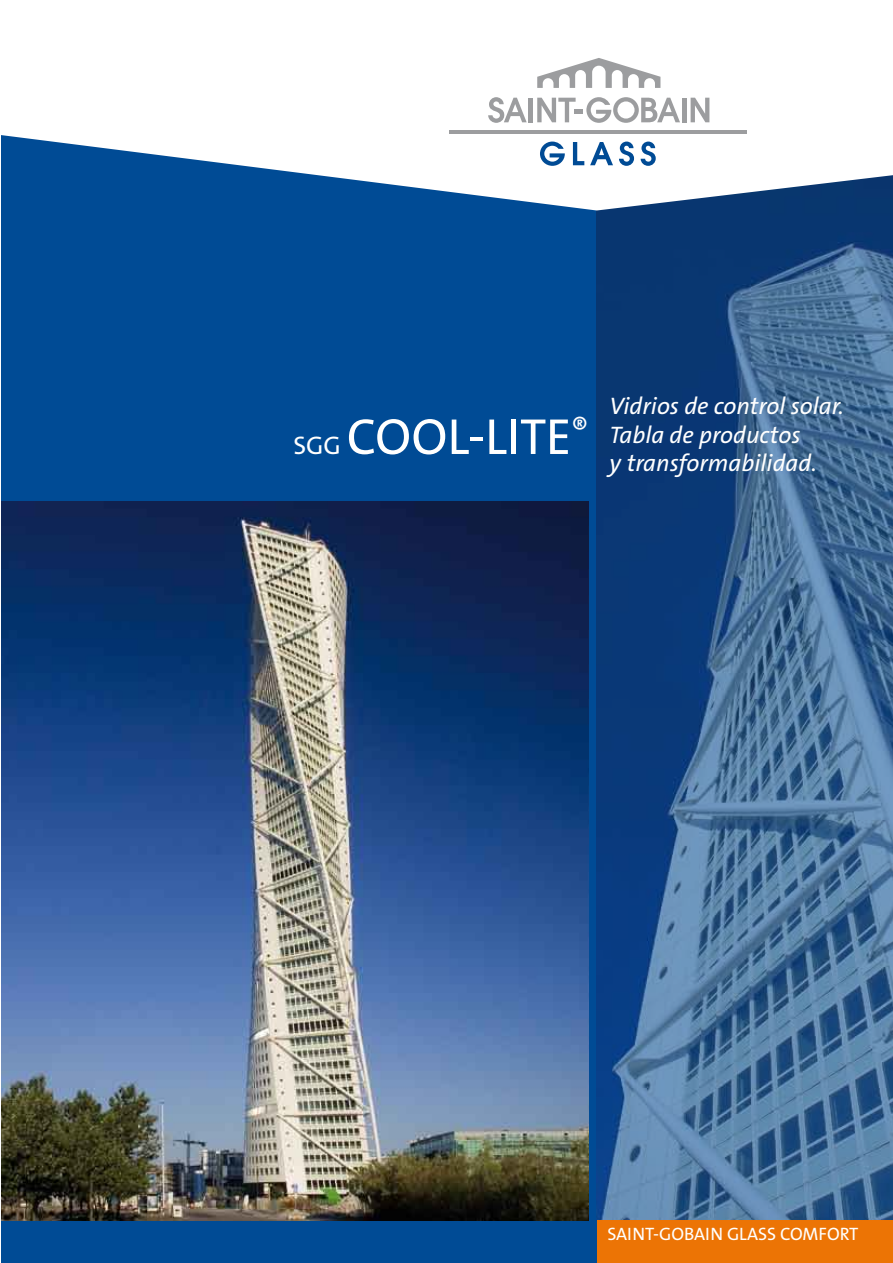
<style>
.page{position:relative;width:893px;height:1263px;background:#fff}
.page>*{position:absolute;margin:0;border:0;box-sizing:border-box;transform-origin:0 0}
.t1{font:51px "The Sans B5 Plain";color:#fff}
.t2{font:italic 24px/28.5px "The Sans B5 Plain";color:#fff}
.t3{font:18px "The Sans B5 Plain";color:#fff}
.s1{font-size:25.5px}
</style>
<div class="page">
<div style="left:1px;top:0;width:596px;height:1263px;background:#004b95"></div>
<img style="left:597px;top:210px;width:296px;height:1010px">
<svg style="left:1px;top:0;width:892px;height:210px;fill:#fff"></svg>
<svg style="left:537px;top:58px;width:123px;height:30px"></svg>
<hr style="left:682px;top:98px;width:4px;height:24px;background:#9c9d9f">
<svg style="left:691px;top:98px;width:18px;height:24px"></svg>
<hr style="left:529px;top:98px;width:4px;height:24px;background:#9c9d9f">
<svg style="left:488px;top:97px;width:39px;height:26px"></svg>
<svg style="left:537px;top:97px;width:143px;height:26px"></svg>
<svg style="left:540px;top:142px;width:25px;height:24px"></svg>
<svg style="left:573px;top:142px;width:11px;height:23px"></svg>
<svg style="left:590px;top:142px;width:23px;height:23px"></svg>
<svg style="left:619px;top:142px;width:15px;height:24px"></svg>
<svg style="left:641px;top:142px;width:15px;height:24px"></svg>
<hr style="left:449px;top:130px;width:298px;height:3px;background:#9c9d9f">
<img style="left:1px;top:502px;width:587px;height:718px">
<div style="left:597px;top:1220px;width:296px;height:43px;background:#ec7405"></div>
<h1 class="t1" style="left:293px;top:410px;width:296px"><span class="s1">SGG</span> COOL-LITE<sup>®</sup></h1>
<p class="t2" style="left:609px;top:393px;width:236px">Vidrios de control solar.<br>Tabla de productos<br>y transformabilidad.</p>
<p class="t3" style="left:607px;top:1225px;width:20px">SAINT</p>
<p class="t3" style="left:653px;top:1225px;width:18px">-GOBAIN</p>
<p class="t3" style="left:727px;top:1225px;width:11px">GLASS</p>
<p class="t3" style="left:780px;top:1225px;width:13px">COMFORT</p>
</div>
